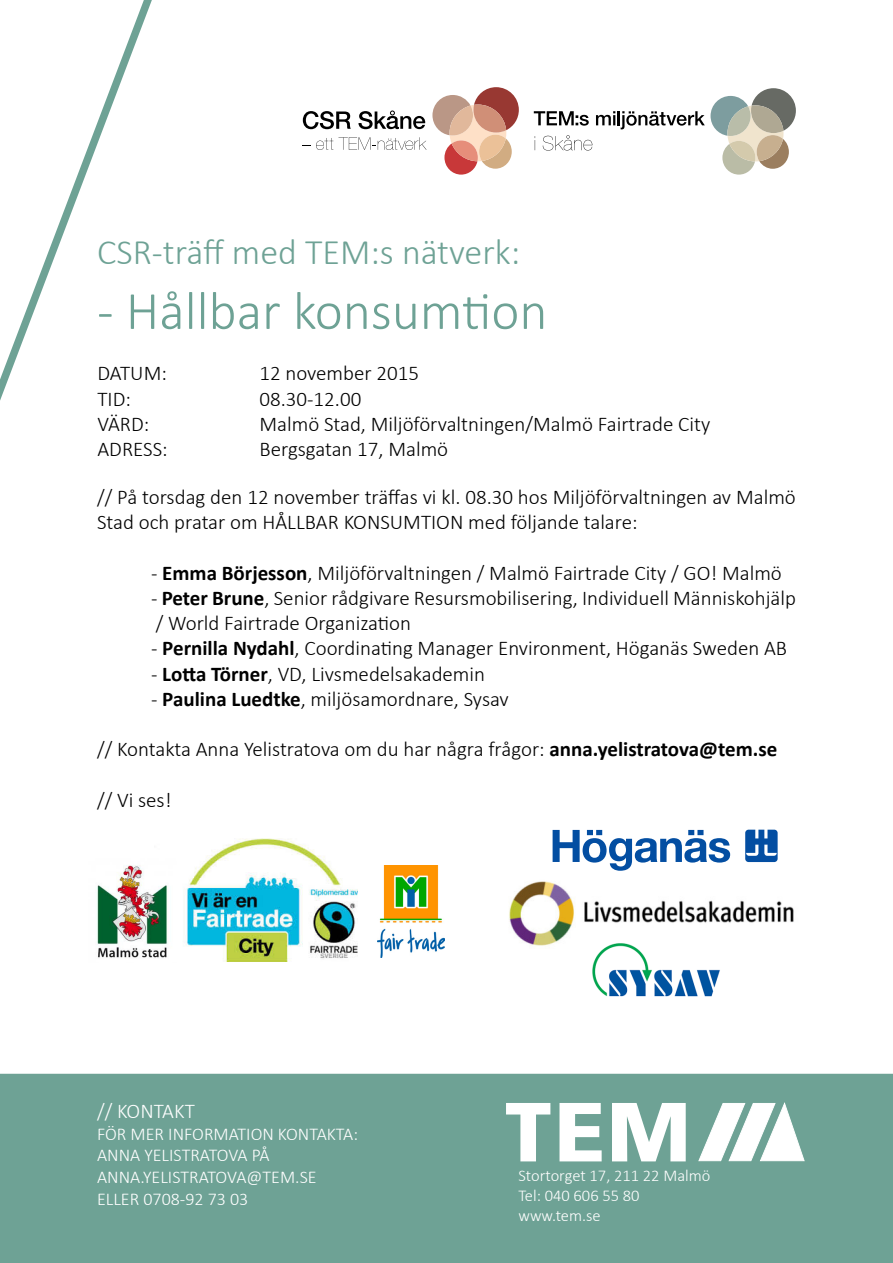
<style>
.page{position:relative;width:893px;height:1263px;background:#fff}
.page>*{position:absolute;margin:0;border:0;box-sizing:border-box;transform-origin:0 0}
.t1{font:300 54px "Calibri";color:#6ea295}
.t2{font:300 36px "Calibri";color:#6ea295}
.t3{font:300 21px/25.2px "Calibri";color:#000}
.t4{font:300 21px "Calibri";color:#fff}
.t5{font:300 18px/21.6px "Calibri";color:#fff}
.t6{font:300 16.5px/19.8px "Calibri";color:#fff}
.s1{font-weight:700}
</style>
<div class="page">
<svg style="left:0;top:0;width:152px;height:401px"></svg>
<div style="left:1px;top:1074px;width:891px;height:188px;background:#6ea295"></div>
<div style="left:0;top:1074px;width:893px;height:189px;border:2px solid #6ea295"></div>
<svg style="left:698px;top:1102px;width:107px;height:59px"></svg>
<svg style="left:506px;top:1103px;width:44px;height:58px"></svg>
<svg style="left:559px;top:1103px;width:43px;height:58px"></svg>
<svg style="left:612px;top:1103px;width:74px;height:58px"></svg>
<svg style="left:302px;top:87px;width:217px;height:88px"></svg>
<svg style="left:534px;top:88px;width:262px;height:87px"></svg>
<img style="left:185px;top:838px;width:172px;height:123px">
<img style="left:97px;top:865px;width:71px;height:93px">
<img style="left:378px;top:865px;width:66px;height:92px">
<img style="left:509px;top:881px;width:285px;height:65px">
<img style="left:591px;top:933px;width:129px;height:64px">
<svg style="left:553px;top:830px;width:177px;height:41px"></svg>
<svg style="left:745px;top:830px;width:33px;height:32px"></svg>
<h2 class="t2" style="left:97px;top:230px;width:425px">CSR-träff med TEM:s nätverk:</h2>
<h1 class="t1" style="left:97px;top:277px;width:452px">- Hållbar konsumtion</h1>
<p class="t3" style="left:97px;top:360px;width:71px">DATUM:</p>
<p class="t3" style="left:259px;top:360px;width:161px">12 november 2015</p>
<p class="t3" style="left:97px;top:386px;width:35px">TID:</p>
<p class="t3" style="left:259px;top:386px;width:103px">08.30-12.00</p>
<p class="t3" style="left:97px;top:411px;width:53px">VÄRD:</p>
<p class="t3" style="left:259px;top:411px;width:452px">Malmö Stad, Miljöförvaltningen/Malmö Fairtrade City</p>
<p class="t3" style="left:97px;top:436px;width:72px">ADRESS:</p>
<p class="t3" style="left:259px;top:436px;width:190px">Bergsgatan 17, Malmö</p>
<p class="t3" style="left:97px;top:484px;width:700px">// På torsdag den 12 november träffas vi kl. 08.30 hos Miljöförvaltningen av Malmö<br>Stad och pratar om HÅLLBAR KONSUMTION med följande talare:</p>
<p class="t3" style="left:151px;top:560px;width:632px">- <span class="s1">Emma Börjesson</span>, Miljöförvaltningen / Malmö Fairtrade City / GO! Malmö</p>
<p class="t3" style="left:151px;top:585px;width:646px">- <span class="s1">Peter Brune</span>, Senior rådgivare Resursmobilisering, Individuell Människohjälp / World Fairtrade Organization</p>
<p class="t3" style="left:151px;top:635px;width:637px">- <span class="s1">Pernilla Nydahl</span>, Coordinating Manager Environment, Höganäs Sweden AB</p>
<p class="t3" style="left:151px;top:661px;width:336px">- <span class="s1">Lotta Törner</span>, VD, Livsmedelsakademin</p>
<p class="t3" style="left:151px;top:686px;width:359px">- <span class="s1">Paulina Luedtke</span>, miljösamordnare, Sysav</p>
<p class="t3" style="left:97px;top:736px;width:682px">// Kontakta Anna Yelistratova om du har några frågor: <span class="s1">anna.yelistratova@tem.se</span></p>
<p class="t3" style="left:97px;top:787px;width:76px">// Vi ses!</p>
<p class="t4" style="left:97px;top:1098px;width:99px">// KONTAKT</p>
<p class="t5" style="left:97px;top:1123px;width:263px">FÖR MER INFORMATION KONTAKTA:<br>ANNA YELISTRATOVA PÅ<br>ANNA.YELISTRATOVA@TEM.SE<br>ELLER 0708-92 73 03</p>
<p class="t6" style="left:518px;top:1165px;width:193px">Stortorget 17, 211 22 Malmö<br>Tel: 040 606 55 80 www.tem.se</p>
</div>
